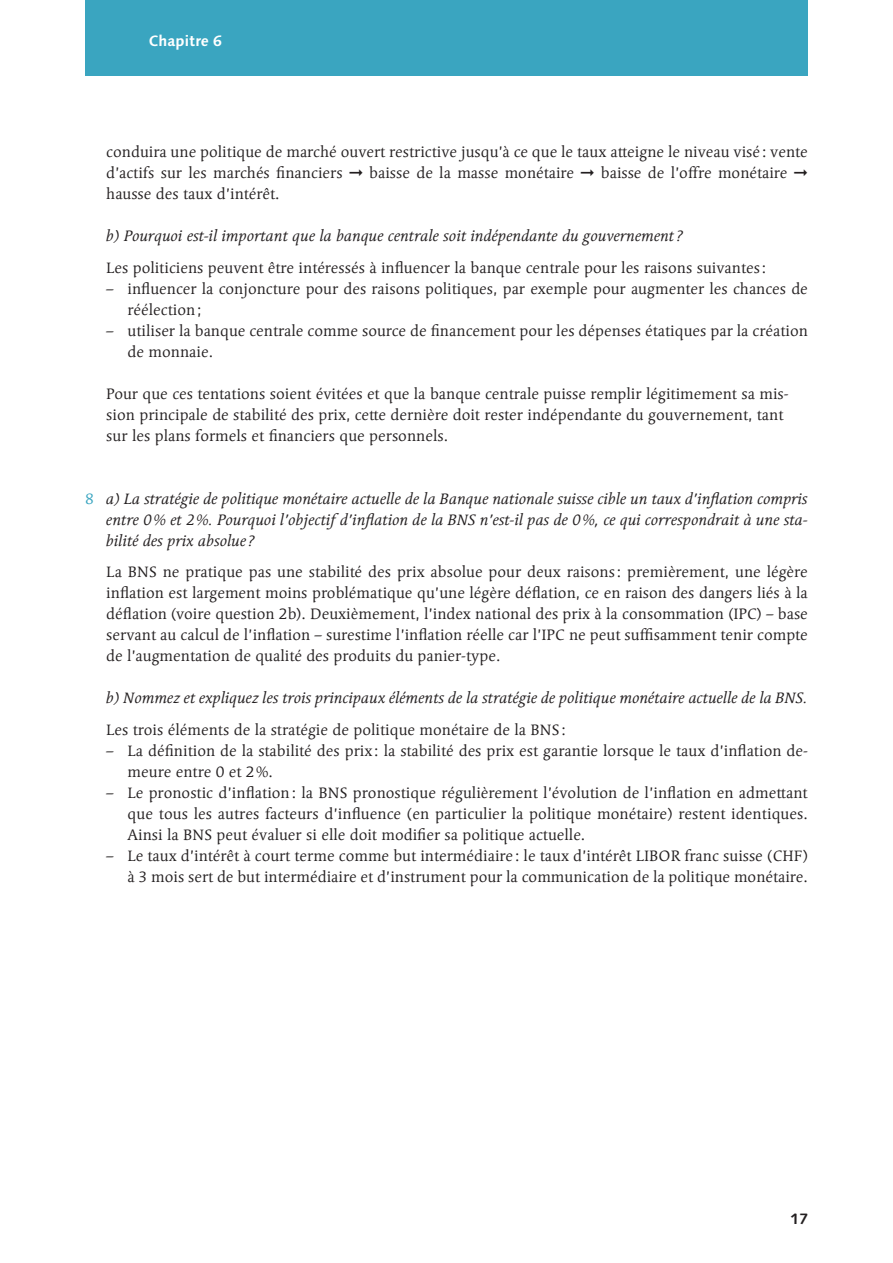
<style>
.page{position:relative;width:893px;height:1263px;background:#fff}
.page>*{position:absolute;margin:0;border:0;box-sizing:border-box;transform-origin:0 0}
.t1{font:15px/21px "Linotype Syntax Serif";color:#231f20}
.t2{font:italic 15px/21px "Linotype Syntax Serif";color:#231f20;text-align:justify}
.t3{font:700 15px "Linotype Syntax";color:#fff}
.t4{font:700 15px "Linotype Syntax";color:#231f20}
.s1{font-style:normal;color:#3aa5c0}
</style>
<div class="page">
<div style="left:85px;top:0;width:723px;height:76px;background:#3aa5c0"></div>
<p class="t3" style="left:149px;top:31px;width:75px">Chapitre 6</p>
<p class="t1" style="left:106px;top:142px;width:703px;text-align:justify">conduira une politique de marché ouvert restrictive jusqu’à ce que le taux atteigne le niveau visé: vente d’actifs sur les marchés financiers ➞ baisse de la masse monétaire ➞ baisse de l’offre monétaire ➞ hausse des taux d’intérêt.</p>
<p class="t2" style="left:106px;top:226px;width:578px">b) Pourquoi est-il important que la banque centrale soit indépendante du gouvernement ?</p>
<p class="t1" style="left:106px;top:258px;width:661px">Les politiciens peuvent être intéressés à influencer la banque centrale pour les raisons suivantes :</p>
<p class="t1" style="left:128px;top:279px;width:682px;text-indent:-21px">– influencer la conjoncture pour des raisons politiques, par exemple pour augmenter les chances de réélection;</p>
<p class="t1" style="left:128px;top:321px;width:682px;text-indent:-21px">– utiliser la banque centrale comme source de financement pour les dépenses étatiques par la création de monnaie.</p>
<p class="t1" style="left:106px;top:384px;width:684px">Pour que ces tentations soient évitées et que la banque centrale puisse remplir légitimement sa mis&shy;sion principale de stabilité des prix, cette dernière doit rester indépendante du gouvernement, tant sur les plans formels et financiers que personnels.</p>
<p class="t2" style="left:106px;top:489px;width:703px;text-indent:-21px"><span class="s1">8</span> a) La stratégie de politique monétaire actuelle de la Banque nationale suisse cible un taux d’inflation compris entre 0% et 2%. Pourquoi l’objectif d’inflation de la BNS n’est-il pas de 0%, ce qui correspondrait à une sta&shy;bilité des prix absolue ?</p>
<p class="t1" style="left:106px;top:562px;width:703px;text-align:justify">La BNS ne pratique pas une stabilité des prix absolue pour deux raisons : premièrement, une légère inflation est largement moins problématique qu’une légère déflation, ce en raison des dangers liés à la déflation (voire question 2b). Deuxièmement, l’index national des prix à la consommation (IPC) – base servant au calcul de l’inflation – surestime l’inflation réelle car l’IPC ne peut suffisamment tenir compte de l’augmentation de qualité des produits du panier-type.</p>
<p class="t2" style="left:106px;top:688px;width:703px">b) Nommez et expliquez les trois principaux éléments de la stratégie de politique monétaire actuelle de la BNS.</p>
<p class="t1" style="left:106px;top:720px;width:461px">Les trois éléments de la stratégie de politique monétaire de la BNS:</p>
<p class="t1" style="left:128px;top:741px;width:682px;text-indent:-21px">– La définition de la stabilité des prix: la stabilité des prix est garantie lorsque le taux d’inflation de&shy;meure entre 0 et 2%.</p>
<p class="t1" style="left:128px;top:783px;width:682px;text-align:justify;text-indent:-21px">– Le pronostic d’inflation: la BNS pronostique régulièrement l’évolution de l’inflation en admettant que tous les autres facteurs d’influence (en particulier la politique monétaire) restent identiques.<br>Ainsi la BNS peut évaluer si elle doit modifier sa politique actuelle.</p>
<p class="t1" style="left:106px;top:846px;width:703px;text-align:right">– Le taux d’intérêt à court terme comme but intermédiaire : le taux d’intérêt LIBOR franc suisse (CHF) à 3 mois sert de but intermédiaire et d’instrument pour la communication de la politique monétaire.</p>
<p class="t4" style="left:790px;top:1209px;width:19px">17</p>
</div>
